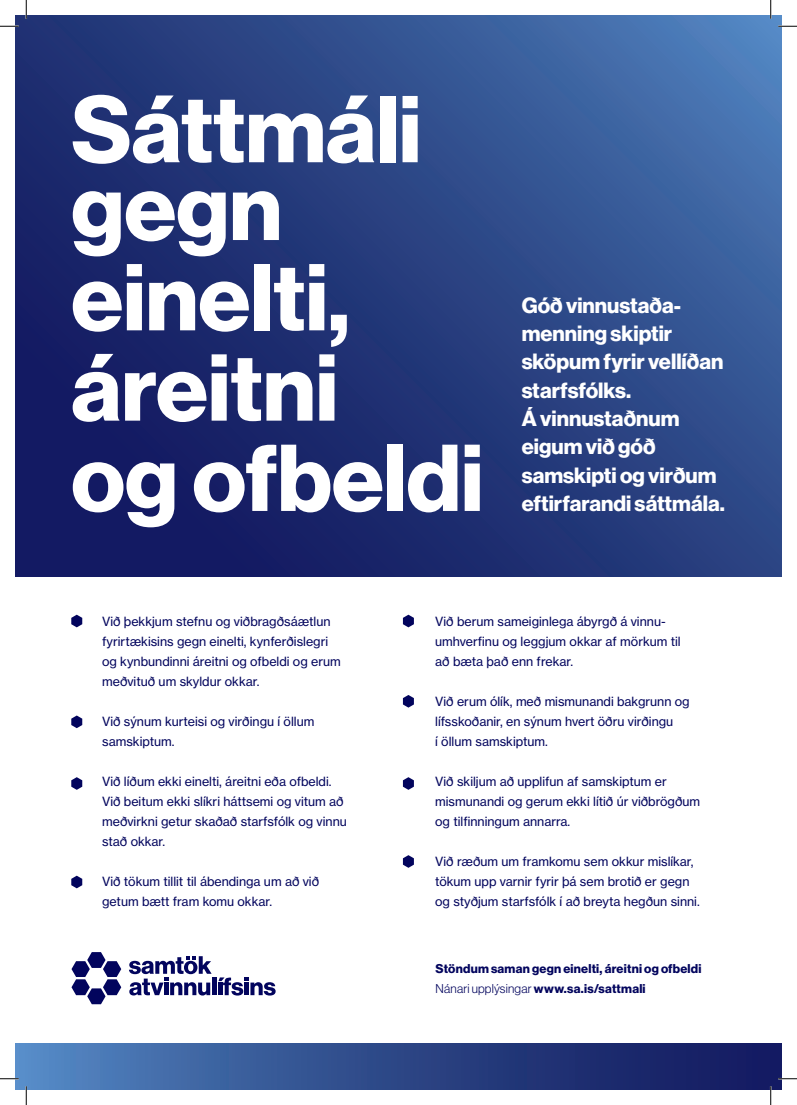
<style>
.page{position:relative;width:797px;height:1105px;background:#fff}
.page>*{position:absolute;margin:0;border:0;box-sizing:border-box;transform-origin:0 0}
.t1{font:92.75px "N Haas Grotesk DS Pro 75 Bd";color:#fff}
.t2{font:21.62px/28.4px "N Haas Grotesk DS Pro 75 Bd";color:#fff}
.t3{font:12.5px/20px "N Haas Grotesk TX Pro 55 Rg";color:#02045d}
.t4{font:12.5px "N Haas Grotesk DS Pro 75 Bd";letter-spacing:.02em;color:#02045d}
.s1{font-family:"N Haas Grotesk DS Pro 45 Lt"}
</style>
<div class="page">
<svg style="left:16px;top:16px;width:765px;height:560px;background:#273d7f"></svg>
<div style="left:16px;top:1043px;width:765px;height:46px;background:linear-gradient(to right,#5184bf,#0d1157)"></div>
<svg style="left:129px;top:956px;width:83px;height:39px"></svg>
<hr style="left:212px;top:977px;width:4px;height:18px;background:#02045d">
<svg style="left:218px;top:977px;width:57px;height:18px"></svg>
<svg style="left:71px;top:952px;width:50px;height:52px"></svg>
<svg style="left:71px;top:615px;width:11px;height:12px"></svg>
<svg style="left:403px;top:615px;width:11px;height:12px"></svg>
<svg style="left:403px;top:695px;width:11px;height:13px"></svg>
<svg style="left:403px;top:777px;width:11px;height:13px"></svg>
<svg style="left:403px;top:855px;width:11px;height:13px"></svg>
<svg style="left:71px;top:715px;width:11px;height:13px"></svg>
<svg style="left:71px;top:777px;width:11px;height:13px"></svg>
<svg style="left:71px;top:876px;width:11px;height:12px"></svg>
<svg style="left:0;top:25px;width:19px;height:2px"></svg>
<svg style="left:778px;top:25px;width:19px;height:2px"></svg>
<svg style="left:0;top:1078px;width:19px;height:1px"></svg>
<svg style="left:778px;top:1078px;width:19px;height:1px"></svg>
<svg style="left:25px;top:0;width:2px;height:19px"></svg>
<svg style="left:25px;top:1086px;width:2px;height:19px"></svg>
<svg style="left:770px;top:0;width:1px;height:19px"></svg>
<svg style="left:770px;top:1086px;width:1px;height:19px"></svg>
<p class="t1" style="left:71px;top:76px;width:351px">Sáttmáli</p>
<p class="t1" style="left:71px;top:153px;width:212px">gegn</p>
<p class="t1" style="left:71px;top:244px;width:280px">einelti,</p>
<p class="t1" style="left:71px;top:334px;width:268px">áreitni</p>
<p class="t1" style="left:71px;top:424px;width:413px">og ofbeldi</p>
<p class="t2" style="left:521px;top:291px;width:205px">Góð vinnustaða&shy;menning skiptir sköpum fyrir vellíðan starfsfólks.<br>Á vinnustaðnum eigum við góð samskipti og virðum eftirfarandi sáttmála.</p>
<p class="t3" style="left:102px;top:612px;width:240px">Við þekkjum stefnu og viðbragðsáætlun fyrirtækisins gegn einelti, kynferðislegri og kynbundinni áreitni og ofbeldi og erum meðvituð um skyldur okkar.</p>
<p class="t3" style="left:102px;top:712px;width:214px">Við sýnum kurteisi og virðingu í öllum samskiptum.</p>
<p class="t3" style="left:102px;top:772px;width:246px">Við líðum ekki einelti, áreitni eða ofbeldi.<br>Við beitum ekki slíkri háttsemi og vitum að meðvirkni getur skaðað starfsfólk og vinnu</p>
<p class="t3" style="left:102px;top:832px;width:65px">stað okkar.</p>
<p class="t3" style="left:102px;top:872px;width:218px">Við tökum tillit til ábendinga um að við getum bætt fram komu okkar.</p>
<p class="t3" style="left:435px;top:612px;width:247px">Við berum sameiginlega ábyrgð á vinnu&shy;umhverfinu og leggjum okkar af mörkum til að bæta það enn frekar.</p>
<p class="t3" style="left:435px;top:692px;width:256px">Við erum ólík, með mismunandi bakgrunn og lífsskoðanir, en sýnum hvert öðru virðingu<br>í öllum samskiptum.</p>
<p class="t3" style="left:435px;top:772px;width:266px">Við skiljum að upplifun af samskiptum er mismunandi og gerum ekki lítið úr viðbrögðum og tilfinningum annarra.</p>
<p class="t3" style="left:435px;top:852px;width:266px">Við ræðum um framkomu sem okkur mislíkar, tökum upp varnir fyrir þá sem brotið er gegn og styðjum starfsfólk í að breyta hegðun sinni.</p>
<p class="t4" style="left:435px;top:961px;width:267px">Stöndum saman gegn einelti, áreitni og ofbeldi</p>
<p class="t4" style="left:435px;top:981px;width:211px"><span class="s1">Nánari upplýsingar</span> www.sa.is/sattmali</p>
</div>
